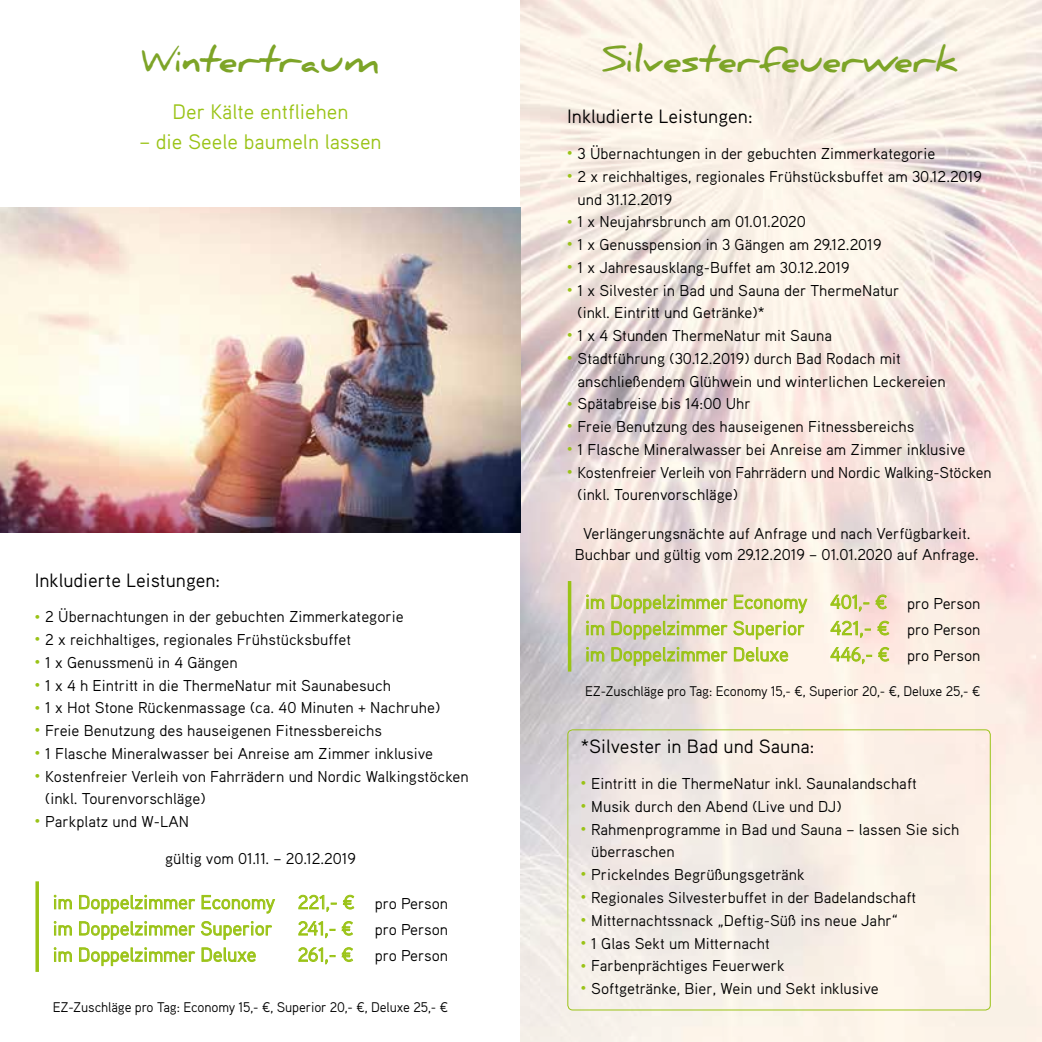
<style>
.page{position:relative;width:1042px;height:1042px;background:#fff}
.page>*{position:absolute;margin:0;border:0;box-sizing:border-box;transform-origin:0 0}
.t1{font:700 35px "Daniel";color:#7da427}
.t2{font:21px "Aaux Pro";color:#9ac316}
.t3{font:19.25px/26.2px "Aaux Pro";color:#9ac316}
.t4{font:19.25px "Aaux Pro";color:#000}
.t5{font:15.75px/22.8px "Aaux Pro";color:#000}
.t6{font:14px "Aaux Pro";letter-spacing:-.01em;color:#000}
.s1{font-size:12.25px;color:#9ac316}
.s2{font-size:15.75px;color:#000}
.s3{font-size:19.25px;color:#9ac316}
</style>
<div class="page">
<img style="left:521px;top:0;width:521px;height:1042px">
<div style="left:567px;top:729px;width:423px;height:281px;border:1px solid #9ac316;border-radius:5px"></div>
<svg style="left:586px;top:594px;width:18px;height:15px"></svg>
<svg style="left:611px;top:594px;width:116px;height:19px;background:#d3d5a1"></svg>
<svg style="left:734px;top:594px;width:73px;height:19px"></svg>
<svg style="left:830px;top:594px;width:39px;height:18px"></svg>
<svg style="left:875px;top:594px;width:12px;height:15px"></svg>
<svg style="left:586px;top:620px;width:18px;height:15px"></svg>
<svg style="left:611px;top:620px;width:116px;height:19px;background:#d0d3a0"></svg>
<svg style="left:733px;top:620px;width:71px;height:19px"></svg>
<svg style="left:830px;top:621px;width:41px;height:17px"></svg>
<svg style="left:877px;top:621px;width:12px;height:14px"></svg>
<svg style="left:586px;top:647px;width:18px;height:14px"></svg>
<svg style="left:611px;top:647px;width:116px;height:19px;background:#ccd19f"></svg>
<svg style="left:734px;top:647px;width:54px;height:15px"></svg>
<svg style="left:830px;top:647px;width:42px;height:17px"></svg>
<svg style="left:878px;top:647px;width:11px;height:15px"></svg>
<hr style="left:568px;top:581px;width:3px;height:90px;background:#9ac316">
<svg style="left:54px;top:894px;width:18px;height:15px"></svg>
<svg style="left:79px;top:894px;width:116px;height:19px"></svg>
<svg style="left:201px;top:895px;width:74px;height:18px"></svg>
<svg style="left:298px;top:895px;width:39px;height:17px"></svg>
<svg style="left:343px;top:895px;width:11px;height:14px"></svg>
<svg style="left:54px;top:921px;width:18px;height:14px"></svg>
<svg style="left:79px;top:921px;width:116px;height:19px"></svg>
<svg style="left:201px;top:921px;width:71px;height:19px"></svg>
<svg style="left:298px;top:921px;width:37px;height:17px"></svg>
<svg style="left:341px;top:921px;width:12px;height:15px"></svg>
<svg style="left:54px;top:947px;width:18px;height:15px"></svg>
<svg style="left:79px;top:947px;width:116px;height:19px"></svg>
<svg style="left:201px;top:947px;width:55px;height:15px"></svg>
<svg style="left:298px;top:947px;width:37px;height:17px"></svg>
<svg style="left:341px;top:947px;width:12px;height:15px"></svg>
<svg style="left:35px;top:881px;width:4px;height:91px"></svg>
<img style="left:0;top:207px;width:521px;height:325px">
<h1 class="t1" style="left:142px;top:39px;width:239px">Wintertraum</h1>
<h2 class="t2" style="left:173px;top:99px;width:177px">Der Kälte entfliehen</h2>
<h2 class="t2" style="left:139px;top:128px;width:244px">– die Seele baumeln lassen</h2>
<p class="t4" style="left:35px;top:568px;width:187px">Inkludierte Leistungen:</p>
<p class="t5" style="left:35px;top:605px;width:370px"><span class="s1">•</span> 2 Übernachtungen in der gebuchten Zimmerkategorie</p>
<p class="t5" style="left:35px;top:628px;width:318px"><span class="s1">•</span> 2 x reichhaltiges, regionales Frühstücksbuffet</p>
<p class="t5" style="left:35px;top:650px;width:204px"><span class="s1">•</span> 1 x Genussmenü in 4 Gängen</p>
<p class="t5" style="left:35px;top:673px;width:358px"><span class="s1">•</span> 1 x 4 h Eintritt in die ThermeNatur mit Saunabesuch</p>
<p class="t5" style="left:35px;top:696px;width:407px"><span class="s1">•</span> 1 x Hot Stone Rückenmassage (ca. 40 Minuten + Nachruhe)</p>
<p class="t5" style="left:35px;top:719px;width:349px"><span class="s1">•</span> Freie Benutzung des hauseigenen Fitnessbereichs</p>
<p class="t5" style="left:35px;top:741px;width:400px"><span class="s1">•</span> 1 Flasche Mineralwasser bei Anreise am Zimmer inklusive</p>
<p class="t5" style="left:45px;top:764px;width:425px;text-indent:-10px"><span class="s1">•</span> Kostenfreier Verleih von Fahrrädern und Nordic Walkingstöcken (inkl. Tourenvorschläge)</p>
<p class="t5" style="left:35px;top:810px;width:156px"><span class="s1">•</span> Parkplatz und W-LAN</p>
<p class="t5" style="left:165px;top:847px;width:192px">gültig vom 01.11. – 20.12.2019</p>
<p class="t3" style="left:53px;top:888px;width:397px">im Doppelzimmer Economy 221,- ¤ <span class="s2">pro Person </span>im Doppelzimmer Superior</p>
<p class="t5" style="left:298px;top:918px;width:152px"><span class="s3">241,- ¤</span> pro Person</p>
<p class="t3" style="left:53px;top:941px;width:205px">im Doppelzimmer Deluxe</p>
<p class="t5" style="left:298px;top:944px;width:152px"><span class="s3">261,- ¤</span> pro Person</p>
<p class="t6" style="left:53px;top:998px;width:397px">EZ-Zuschläge pro Tag: Economy 15,- ¤, Superior 20,- ¤, Deluxe 25,- ¤</p>
<h1 class="t1" style="left:602px;top:39px;width:357px">Silvesterfeuerwerk</h1>
<p class="t4" style="left:567px;top:104px;width:187px">Inkludierte Leistungen:</p>
<p class="t5" style="left:567px;top:142px;width:370px"><span class="s1">•</span> 3 Übernachtungen in der gebuchten Zimmerkategorie</p>
<p class="t5" style="left:577px;top:164px;width:406px;text-indent:-10px"><span class="s1">•</span> 2 x reichhaltiges, regionales Frühstücksbuffet am 30.12.2019 und 31.12.2019</p>
<p class="t5" style="left:567px;top:210px;width:240px"><span class="s1">•</span> 1 x Neujahrsbrunch am 01.01.2020</p>
<p class="t5" style="left:567px;top:233px;width:316px"><span class="s1">•</span> 1 x Genusspension in 3 Gängen am 29.12.2019</p>
<p class="t5" style="left:567px;top:255px;width:284px"><span class="s1">•</span> 1 x Jahresausklang-Buffet am 30.12.2019</p>
<p class="t5" style="left:577px;top:278px;width:323px;text-indent:-10px"><span class="s1">•</span> 1 x Silvester in Bad und Sauna der ThermeNatur (inkl. Eintritt und Getränke)*</p>
<p class="t5" style="left:567px;top:324px;width:266px"><span class="s1">•</span> 1 x 4 Stunden ThermeNatur mit Sauna</p>
<p class="t5" style="left:577px;top:346px;width:370px;text-indent:-10px"><span class="s1">•</span> Stadtführung (30.12.2019) durch Bad Rodach mit anschließendem Glühwein und winterlichen Leckereien</p>
<p class="t5" style="left:567px;top:392px;width:185px"><span class="s1">•</span> Spätabreise bis 14:00 Uhr</p>
<p class="t5" style="left:567px;top:415px;width:349px"><span class="s1">•</span> Freie Benutzung des hauseigenen Fitnessbereichs</p>
<p class="t5" style="left:567px;top:437px;width:400px"><span class="s1">•</span> 1 Flasche Mineralwasser bei Anreise am Zimmer inklusive</p>
<p class="t5" style="left:577px;top:460px;width:415px;text-indent:-11px"><span class="s1">•</span> Kostenfreier Verleih von Fahrrädern und Nordic Walking-Stöcken (inkl. Tourenvorschläge)</p>
<p class="t5" style="left:575px;top:522px;width:406px;line-height:21px;text-align:center">Verlängerungsnächte auf Anfrage und nach Verfügbarkeit.<br>Buchbar und gültig vom 29.12.2019 – 01.01.2020 auf Anfrage.</p>
<p class="t3" style="left:585px;top:588px;width:397px">im Doppelzimmer Economy 401,- ¤ <span class="s2">pro Person </span>im Doppelzimmer Superior</p>
<p class="t5" style="left:830px;top:617px;width:152px"><span class="s3">421,- ¤</span> pro Person</p>
<p class="t3" style="left:585px;top:640px;width:205px">im Doppelzimmer Deluxe</p>
<p class="t5" style="left:830px;top:644px;width:152px"><span class="s3">446,- ¤</span> pro Person</p>
<p class="t6" style="left:585px;top:682px;width:397px">EZ-Zuschläge pro Tag: Economy 15,- ¤, Superior 20,- ¤, Deluxe 25,- ¤</p>
<p class="t4" style="left:581px;top:734px;width:235px">*Silvester in Bad und Sauna:</p>
<p class="t5" style="left:581px;top:772px;width:338px"><span class="s1">•</span> Eintritt in die ThermeNatur inkl. Saunalandschaft</p>
<p class="t5" style="left:581px;top:794px;width:262px"><span class="s1">•</span> Musik durch den Abend (Live und DJ)</p>
<p class="t5" style="left:591px;top:817px;width:370px;text-indent:-10px"><span class="s1">•</span> Rahmenprogramme in Bad und Sauna – lassen Sie sich überraschen</p>
<p class="t5" style="left:581px;top:863px;width:225px"><span class="s1">•</span> Prickelndes Begrüßungsgetränk</p>
<p class="t5" style="left:581px;top:885px;width:337px"><span class="s1">•</span> Regionales Silvesterbuffet in der Badelandschaft</p>
<p class="t5" style="left:581px;top:908px;width:319px"><span class="s1">•</span> Mitternachtssnack „Deftig-Süß ins neue Jahr“</p>
<p class="t5" style="left:581px;top:931px;width:191px"><span class="s1">•</span> 1 Glas Sekt um Mitternacht</p>
<p class="t5" style="left:581px;top:954px;width:205px"><span class="s1">•</span> Farbenprächtiges Feuerwerk</p>
<p class="t5" style="left:581px;top:976px;width:299px"><span class="s1">•</span> Softgetränke, Bier, Wein und Sekt inklusive</p>
</div>
